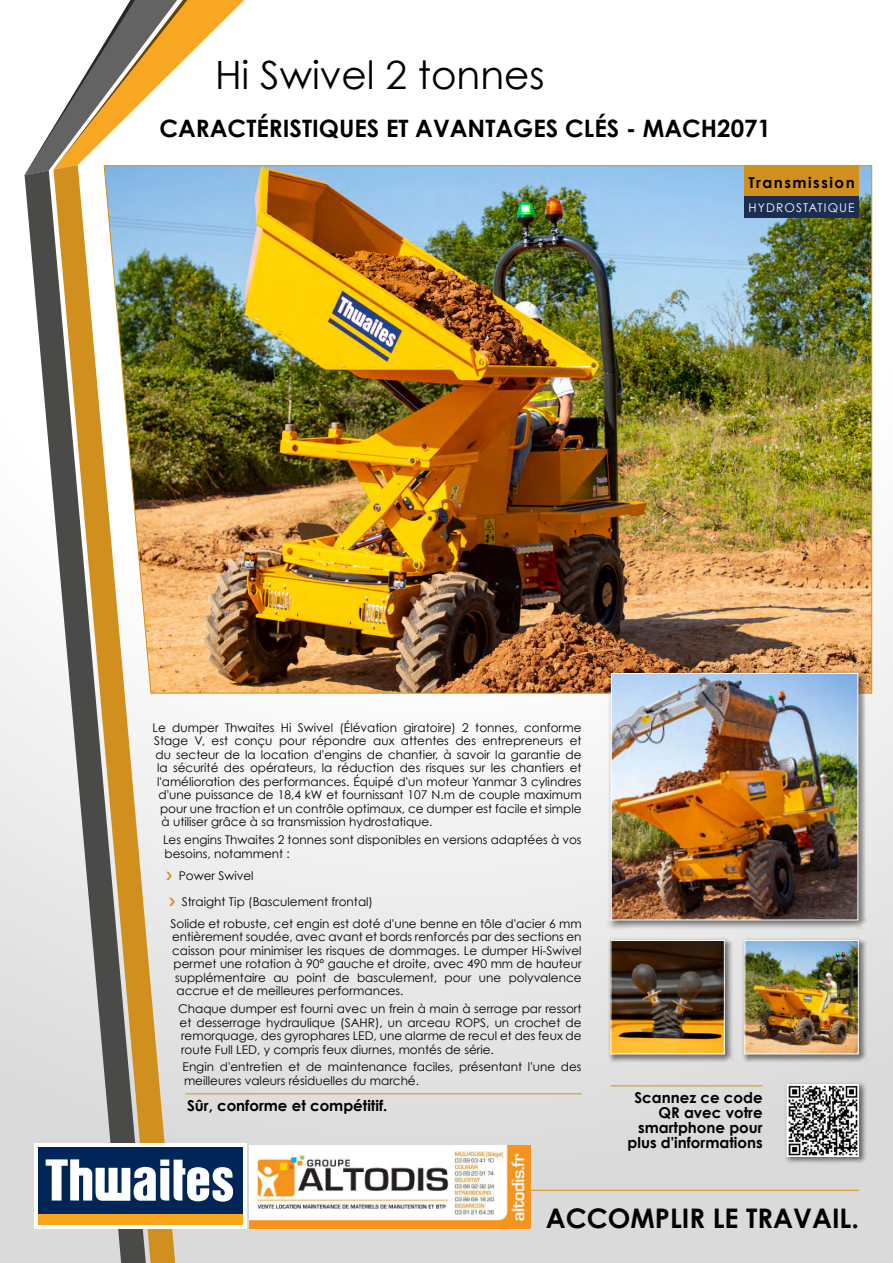
<style>
.page{position:relative;width:893px;height:1263px;background:#fff}
.page>*{position:absolute;margin:0;border:0;box-sizing:border-box;transform-origin:0 0}
.t1{font:39px "Century Gothic";color:#000}
.t2{font:700 27px "Century Gothic";color:#000}
.t3{font:700 24px "Century Gothic";color:#000}
.t4{font:700 15px/15px "Century Gothic";color:#000;text-align:right}
.t5{font:700 15px "Century Gothic";letter-spacing:.1em;color:#000}
.t6{font:12px/13.5px "Century Gothic";color:#000}
.t7{font:12px "Century Gothic";letter-spacing:.095em;color:#fff}
</style>
<div class="page">
<div style="left:0;top:0;width:893px;height:1263px;background:linear-gradient(to bottom,#fff,#ddd)"></div>
<svg style="left:146px;top:694px;width:29px;height:569px;fill:#e8e8e8"></svg>
<svg style="left:25px;top:175px;width:121px;height:1088px"></svg>
<svg style="left:25px;top:0;width:219px;height:175px"></svg>
<div style="left:34px;top:1143px;width:213px;height:86px;background:#fff"></div>
<div style="left:38px;top:1214px;width:204px;height:11px;background:#faa61a"></div>
<div style="left:38px;top:1148px;width:204px;height:66px;background:#002659"></div>
<svg style="left:46px;top:1159px;width:187px;height:43px"></svg>
<img style="left:103px;top:165px;width:769px;height:529px">
<div style="left:741px;top:937px;width:127px;height:126px;background:#000;opacity:.5"></div>
<img style="left:746px;top:942px;width:111px;height:110px">
<div style="left:744px;top:940px;width:115px;height:114px;border:1px solid #fff"></div>
<div style="left:607px;top:937px;width:127px;height:126px;background:#000;opacity:.5"></div>
<img style="left:612px;top:942px;width:111px;height:110px">
<div style="left:610px;top:940px;width:115px;height:114px;border:1px solid #fff"></div>
<div style="left:784px;top:1081px;width:83px;height:84px;background:#000;opacity:.5"></div>
<img style="left:789px;top:1086px;width:68px;height:69px">
<div style="left:787px;top:1084px;width:72px;height:73px;border:1px solid #fff"></div>
<hr style="left:412px;top:1190px;width:447px;height:1px;background:#d1901e">
<div style="left:608px;top:670px;width:259px;height:259px;background:#000;opacity:.5"></div>
<img style="left:613px;top:675px;width:243px;height:243px">
<div style="left:611px;top:673px;width:247px;height:247px;border:1px solid #fff"></div>
<hr style="left:610px;top:1085px;width:153px;height:1px;background:#d1901e">
<hr style="left:186px;top:1093px;width:396px;height:1px;background:#d1901e">
<div style="left:744px;top:165px;width:115px;height:31px;background:#d1901e"></div>
<div style="left:744px;top:196px;width:115px;height:22px;background:#1d2d50"></div>
<img style="left:250px;top:1145px;width:280px;height:84px">
<svg style="left:166px;top:871px;width:6px;height:9px"></svg>
<svg style="left:169px;top:897px;width:6px;height:9px"></svg>
<h1 class="t1" style="left:215px;top:58px;width:331px">Hi Swivel 2 tonnes</h1>
<h3 class="t3" style="left:159px;top:117px;width:613px">CARACTÉRISTIQUES ET AVANTAGES CLÉS - MACH2071</h3>
<p class="t5" style="left:748px;top:176px;width:108px">Transmission</p>
<p class="t7" style="left:748px;top:202px;width:108px">HYDROSTATIQUE</p>
<p class="t6" style="left:153px;top:722px;width:430px">Le dumper Thwaites Hi Swivel (Élévation giratoire) 2 tonnes, conforme</p>
<p class="t6" style="left:154px;top:735px;width:429px">Stage V, est conçu pour répondre aux attentes des entrepreneurs et</p>
<p class="t6" style="left:156px;top:749px;width:428px">du secteur de la location d'engins de chantier, à savoir la garantie de</p>
<p class="t6" style="left:157px;top:762px;width:426px">la sécurité des opérateurs, la réduction des risques sur les chantiers et</p>
<p class="t6" style="left:157px;top:776px;width:426px">l'amélioration des performances. Équipé d'un moteur Yanmar 3 cylindres</p>
<p class="t6" style="left:159px;top:789px;width:424px">d'une puissance de 18,4 kW et fournissant 107 N.m de couple maximum</p>
<p class="t6" style="left:160px;top:803px;width:423px">pour une traction et un contrôle optimaux, ce dumper est facile et simple</p>
<p class="t6" style="left:162px;top:816px;width:273px">à utiliser grâce à sa transmission hydrostatique.</p>
<p class="t6" style="left:163px;top:834px;width:420px">Les engins Thwaites 2 tonnes sont disponibles en versions adaptées à vos besoins, notamment :</p>
<p class="t6" style="left:179px;top:863px;width:196px;line-height:26.2px">Power Swivel<br>Straight Tip (Basculement frontal)</p>
<p class="t6" style="left:171px;top:918px;width:413px">Solide et robuste, cet engin est doté d'une benne en tôle d'acier 6 mm</p>
<p class="t6" style="left:172px;top:931px;width:411px">entièrement soudée, avec avant et bords renforcés par des sections en</p>
<p class="t6" style="left:172px;top:945px;width:411px">caisson pour minimiser les risques de dommages. Le dumper Hi-Swivel</p>
<p class="t6" style="left:174px;top:958px;width:410px">permet une rotation à 90° gauche et droite, avec 490 mm de hauteur</p>
<p class="t6" style="left:175px;top:972px;width:408px">supplémentaire au point de basculement, pour une polyvalence</p>
<p class="t6" style="left:177px;top:985px;width:229px">accrue et de meilleures performances.</p>
<p class="t6" style="left:178px;top:1003px;width:405px;text-align:justify">Chaque dumper est fourni avec un frein à main à serrage par ressort et desserrage hydraulique (SAHR), un arceau ROPS, un crochet de remorquage, des gyrophares LED, une alarme de recul et des feux de route Full LED, y compris feux diurnes, montés de série.</p>
<p class="t6" style="left:183px;top:1061px;width:400px">Engin d'entretien et de maintenance faciles, présentant l'une des meilleures valeurs résiduelles du marché.</p>
<p class="t4" style="left:187px;top:1099px;width:202px">Sûr, conforme et compétitif.</p>
<p class="t4" style="left:628px;top:1091px;width:136px">Scannez ce code<br>QR avec votre smartphone pour plus d'informations</p>
<h2 class="t2" style="left:546px;top:1206px;width:315px">ACCOMPLIR LE TRAVAIL.</h2>
</div>
